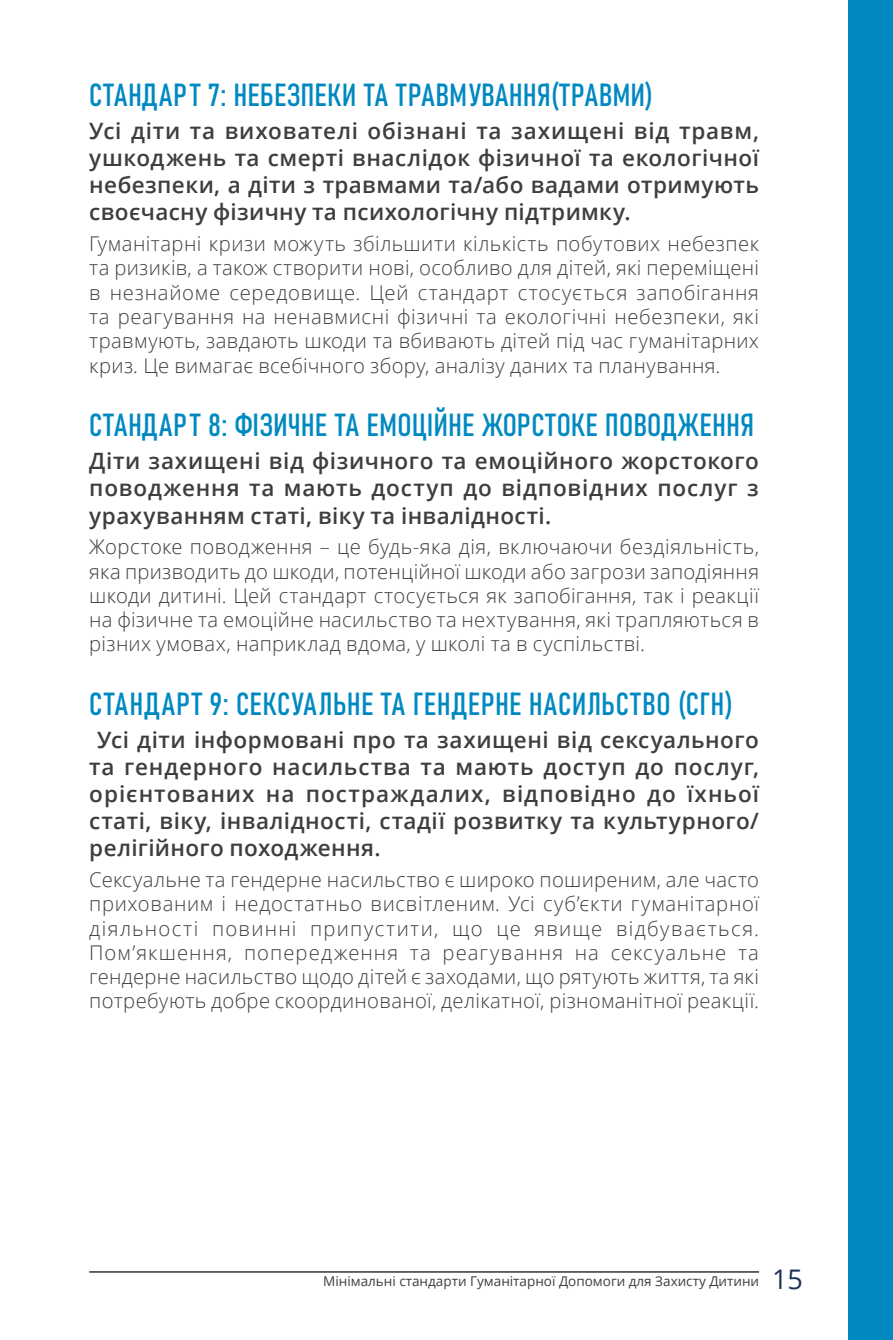
<style>
.page{position:relative;width:893px;height:1340px;background:#fff}
.page>*{position:absolute;margin:0;border:0;box-sizing:border-box;transform-origin:0 0}
.Sous_titre_1{font:31.5px "Bahnschrift";letter-spacing:.02em;color:#0089c1}
.Sous_titre_2{font:600 22.5px/27px "Open Sans";letter-spacing:.02em;color:#3e3e3f;text-align:justify}
.paragraphe_normas{font:300 20.25px/24.3px "Open Sans";letter-spacing:.015em;color:#3e3e3f;text-align:justify}
.t1{font:13.5px "Open Sans";color:#3e3e3f}
.s1{font-size:27px;color:#1c3156}
</style>
<div class="page">
<div style="left:848px;top:0;width:45px;height:1339px;background:#0089c1"></div>
<hr style="left:89px;top:1271px;width:670px;height:1px;background:#3e3e3f">
<p class="Sous_titre_1" style="left:89px;top:71px;width:565px">СТАНДАРТ 7: НЕБЕЗПЕКИ ТА ТРАВМУВАННЯ(ТРАВМИ)</p>
<p class="Sous_titre_2" style="left:89px;top:117px;width:671px">Усі діти та вихователі обізнані та захищені від травм, ушкоджень та смерті внаслідок фізичної та екологічної небезпеки, а діти з травмами та/або вадами отримують своєчасну фізичну та психологічну підтримку.</p>
<p class="paragraphe_normas" style="left:89px;top:231px;width:671px">Гуманітарні кризи можуть збільшити кількість побутових небезпек та ризиків, а також створити нові, особливо для дітей, які переміщені в незнайоме середовище. Цей стандарт стосується запобігання та реагування на ненавмисні фізичні та екологічні небезпеки, які травмують, завдають шкоди та вбивають дітей під час гуманітарних криз. Це вимагає всебічного збору, аналізу даних та планування.</p>
<p class="Sous_titre_1" style="left:89px;top:401px;width:666px">СТАНДАРТ 8: ФІЗИЧНЕ ТА ЕМОЦІЙНЕ ЖОРСТОКЕ ПОВОДЖЕННЯ</p>
<p class="Sous_titre_2" style="left:89px;top:447px;width:671px">Діти захищені від фізичного та емоційного жорстокого поводження та мають доступ до відповідних послуг з урахуванням статі, віку та інвалідності.</p>
<p class="paragraphe_normas" style="left:89px;top:534px;width:671px">Жорстоке поводження – це будь-яка дія, включаючи бездіяльність, яка призводить до шкоди, потенційної шкоди або загрози заподіяння шкоди дитині. Цей стандарт стосується як запобігання, так і реакції на фізичне та емоційне насильство та нехтування, які трапляються в різних умовах, наприклад вдома, у школі та в суспільстві.</p>
<p class="Sous_titre_1" style="left:89px;top:679px;width:645px">СТАНДАРТ 9: СЕКСУАЛЬНЕ ТА ГЕНДЕРНЕ НАСИЛЬСТВО (СГН)</p>
<p class="Sous_titre_2" style="left:89px;top:726px;width:671px;text-indent:8px">Усі діти інформовані про та захищені від сексуального та гендерного насильства та мають доступ до послуг, орієнтованих на постраждалих, відповідно до їхньої статі, віку, інвалідності, стадії розвитку та культурного/ релігійного походження.</p>
<p class="paragraphe_normas" style="left:89px;top:866px;width:671px">Сексуальне та гендерне насильство є широко поширеним, але часто прихованим і недостатньо висвітленим. Усі суб’єкти гуманітарної діяльності повинні припустити, що це явище відбувається.<br>Пом’якшення, попередження та реагування на сексуальне та гендерне насильство щодо дітей є заходами, що рятують життя, та які потребують добре скоординованої, делікатної, різноманітної реакції.</p>
<p class="t1" style="left:323px;top:1271px;width:481px">Мінімальні стандарти Гуманітарної Допомоги для Захисту Дитини <span class="s1">15</span></p>
</div>
